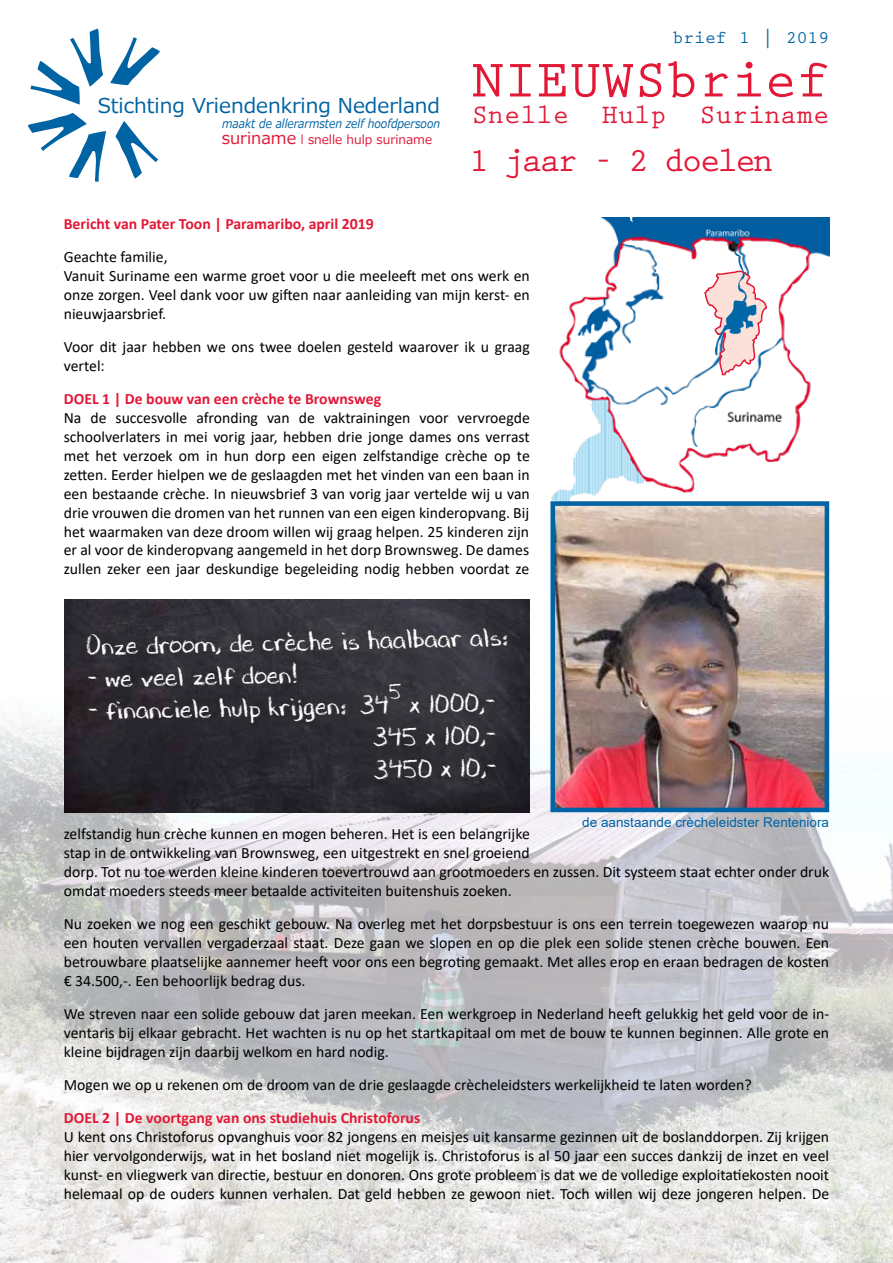
<style>
.page{position:relative;width:893px;height:1263px;background:#fff}
.page>*{position:absolute;margin:0;border:0;box-sizing:border-box;transform-origin:0 0}
.t1{font:700 54px "Prestige Elite Std";color:#e31837}
.t2{font:700 34.5px "Prestige Elite Std";letter-spacing:-.085em;color:#e31837}
.t3{font:27px/32.4px "DJB Chalk It Up";color:#fff;text-align:justify}
.t4{font:700 27px "Prestige Elite Std";color:#e31837}
.t5{font:20.4px "Meiryo UI";color:#0063a3}
.t6{font:700 18px "Prestige Elite Std";color:#0063a3}
.t7{font:16.35px "Meiryo UI";color:#e31837}
.t8{font:15.75px/18.9px "Calibri";color:#000;text-align:justify}
.t9{font:700 15.75px "Calibri";color:#e31837}
.t10{font:13.5px "Arial";color:#0063a3}
.t11{font:italic 12.3px/16.5px "Meiryo UI";color:#0063a3;scale:.89 1}
.s1{font-style:normal;font-size:9.9px;color:#e31837}
.s2{font-style:normal;color:#e31837}
</style>
<div class="page">
<svg style="left:0;top:691px;width:893px;height:572px;background:#d4d3d5"></svg>
<img style="left:551px;top:217px;width:278px;height:284px">
<svg style="left:661px;top:261px;width:11px;height:12px"></svg>
<svg style="left:630px;top:217px;width:6px;height:5px"></svg>
<svg style="left:703px;top:247px;width:65px;height:129px"></svg>
<img style="left:556px;top:507px;width:267px;height:299px">
<div style="left:550px;top:501px;width:279px;height:311px;border:5px solid #0063a3"></div>
<img style="left:65px;top:600px;width:465px;height:212px">
<svg style="left:389px;top:683px;width:12px;height:15px"></svg>
<p class="t5" style="left:98px;top:92px;width:344px">Stichting Vriendenkring Nederland</p>
<p class="t7" style="left:222px;top:127px;width:76px">suriname</p>
<p class="t11" style="left:299px;top:116px;width:160px;text-indent:-77px">maakt de allerarmsten zelf hoofdpersoon <span class="s1">|</span> <span class="s2">snelle hulp suriname</span></p>
<p class="t6" style="left:673px;top:28px;width:158px">brief 1 | 2019</p>
<h1 class="t1" style="left:472px;top:51px;width:359px">NIEUWSbrief</h1>
<h3 class="t4" style="left:472px;top:101px;width:359px">Snelle Hulp Suriname</h3>
<h2 class="t2" style="left:469px;top:142px;width:306px">1 jaar - 2 doelen</h2>
<p class="t9" style="left:64px;top:212px;width:311px">Bericht van Pater Toon | Paramaribo, april 2019</p>
<p class="t8" style="left:64px;top:247px;width:468px;text-align:left">Geachte familie,<br>Vanuit Suriname een warme groet voor u die meeleeft met ons werk en onze zorgen. Veel dank voor uw giften naar aanleiding van mijn kerst- en nieuwjaarsbrief.</p>
<p class="t8" style="left:64px;top:337px;width:468px">Voor dit jaar hebben we ons twee doelen gesteld waarover ik u graag vertel:</p>
<p class="t9" style="left:64px;top:388px;width:319px">DOEL 1 | De bouw van een crèche te Brownsweg</p>
<p class="t8" style="left:64px;top:408px;width:468px">Na de succesvolle afronding van de vaktrainingen voor vervroegde schoolverlaters in mei vorig jaar, hebben drie jonge dames ons verrast met het verzoek om in hun dorp een eigen zelfstandige crèche op te zetten. Eerder hielpen we de geslaagden met het vinden van een baan in een bestaande crèche. In nieuwsbrief 3 van vorig jaar vertelde wij u van drie vrouwen die dromen van het runnen van een eigen kinderopvang. Bij het waarmaken van deze droom willen wij graag helpen. 25 kinderen zijn er al voor de kinderopvang aangemeld in het dorp Brownsweg. De dames zullen zeker een jaar deskundige begeleiding nodig hebben voordat ze</p>
<h3 class="t3" style="left:86px;top:629px;width:424px;rotate:-1deg">Onze droom, de crèche is haalbaar als:</h3>
<h3 class="t3" style="left:87px;top:661px;width:212px;rotate:-1deg">- we veel zelf doen!</h3>
<h3 class="t3" style="left:88px;top:694px;width:303px;rotate:-1deg">- financiele hulp krijgen: 34</h3>
<h3 class="t3" style="left:372px;top:688px;width:124px;text-indent:38px;rotate:-1deg">x 1000,- 345 x 100,- 3450 x 10,-</h3>
<p class="t10" style="left:582px;top:813px;width:248px">de aanstaande crècheleidster Renteniora</p>
<p class="t8" style="left:64px;top:824px;width:767px;text-align:left">zelfstandig hun crèche kunnen en mogen beheren. Het is een belangrijke<br>stap in de ontwikkeling van Brownsweg, een uitgestrekt en snel groeiend<br>dorp. Tot nu toe werden kleine kinderen toevertrouwd aan grootmoeders en zussen. Dit systeem staat echter onder druk omdat moeders steeds meer betaalde activiteiten buitenshuis zoeken.</p>
<p class="t8" style="left:64px;top:914px;width:767px">Nu zoeken we nog een geschikt gebouw. Na overleg met het dorpsbestuur is ons een terrein toegewezen waarop nu een houten vervallen vergaderzaal staat. Deze gaan we slopen en op die plek een solide stenen crèche bouwen. Een betrouwbare plaatselijke aannemer heeft voor ons een begroting gemaakt. Met alles erop en eraan bedragen de kosten € 34.500,-. Een behoorlijk bedrag dus.</p>
<p class="t8" style="left:64px;top:1004px;width:767px">We streven naar een solide gebouw dat jaren meekan. Een werkgroep in Nederland heeft gelukkig het geld voor de in&shy;ventaris bij elkaar gebracht. Het wachten is nu op het startkapitaal om met de bouw te kunnen beginnen. Alle grote en kleine bijdragen zijn daarbij welkom en hard nodig.</p>
<p class="t8" style="left:64px;top:1075px;width:689px">Mogen we op u rekenen om de droom van de drie geslaagde crècheleidsters werkelijkheid te laten worden?</p>
<p class="t9" style="left:64px;top:1107px;width:358px">DOEL 2 | De voortgang van ons studiehuis Christoforus</p>
<p class="t8" style="left:64px;top:1127px;width:767px">U kent ons Christoforus opvanghuis voor 82 jongens en meisjes uit kansarme gezinnen uit de boslanddorpen. Zij krijgen hier vervolgonderwijs, wat in het bosland niet mogelijk is. Christoforus is al 50 jaar een succes dankzij de inzet en veel kunst- en vliegwerk van directie, bestuur en donoren. Ons grote probleem is dat we de volledige exploitatiekosten nooit helemaal op de ouders kunnen verhalen. Dat geld hebben ze gewoon niet. Toch willen wij deze jongeren helpen. De</p>
</div>
